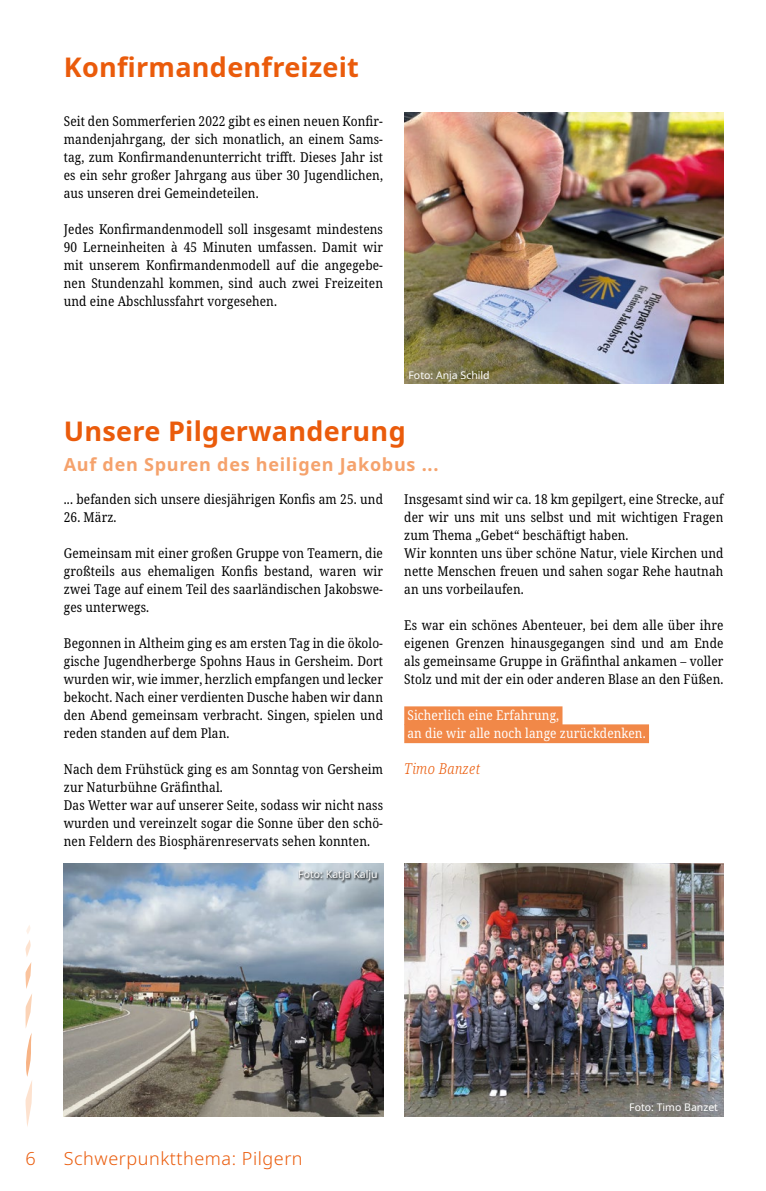
<style>
.page{position:relative;width:766px;height:1191px;background:#fff}
.page>*{position:absolute;margin:0;border:0;box-sizing:border-box;transform-origin:0 0}
.t1{font:700 27px "Noto Sans";letter-spacing:.01em;color:#ea5b0b}
.t2{font:700 18px "Noto Sans";letter-spacing:.04em;color:#f5a26c}
.t3{font:300 18px "Noto Sans";letter-spacing:.03em;color:#ea5b0b}
.t4{font:italic 300 15px "Noto Serif";letter-spacing:.02em;color:#ea5b0b;scale:.88 1}
.t5{font:13.5px/18px "Noto Serif";letter-spacing:.01em;color:#000;text-align:justify;scale:.88 1}
.t6{font:13.5px/18px "Noto Serif";letter-spacing:.01em;color:#fff;scale:.88 1}
.t7{font:10.5px "Noto Sans";color:#fff}
</style>
<div class="page">
<div style="left:404px;top:706px;width:158px;height:19px;background:#f18848"></div>
<div style="left:404px;top:724px;width:244px;height:19px;background:#f18848"></div>
<img style="left:404px;top:863px;width:319px;height:253px">
<img style="left:64px;top:863px;width:319px;height:253px">
<svg style="left:298px;top:869px;width:81px;height:14px"></svg>
<img style="left:404px;top:113px;width:319px;height:270px">
<svg style="left:25px;top:925px;width:7px;height:202px"></svg>
<h1 class="t1" style="left:64px;top:48px;width:296px">Konfirmandenfreizeit</h1>
<p class="t5" style="left:64px;top:113px;width:364px">Seit den Sommerferien 2022 gibt es einen neuen Konfir&shy;mandenjahrgang, der sich monatlich, an einem Sams&shy;tag, zum Konfirmandenunterricht trifft. Dieses Jahr ist es ein sehr großer Jahrgang aus über 30 Jugendlichen, aus unseren drei Gemeindeteilen.</p>
<p class="t5" style="left:64px;top:221px;width:364px">Jedes Konfirmandenmodell soll insgesamt mindestens 90 Lerneinheiten à 45 Minuten umfassen. Damit wir mit unserem Konfirmandenmodell auf die angegebe&shy;nen Stundenzahl kommen, sind auch zwei Freizeiten und eine Abschlussfahrt vorgesehen.</p>
<p class="t7" style="left:408px;top:368px;width:83px">Foto: Anja Schild</p>
<h1 class="t1" style="left:64px;top:412px;width:343px">Unsere Pilgerwanderung</h1>
<h2 class="t2" style="left:64px;top:452px;width:376px">Auf den Spuren des heiligen Jakobus ...</h2>
<p class="t5" style="left:64px;top:491px;width:364px">... befanden sich unsere diesjährigen Konfis am 25. und</p>
<p class="t5" style="left:64px;top:509px;width:61px">26. März.</p>
<p class="t5" style="left:64px;top:545px;width:364px">Gemeinsam mit einer großen Gruppe von Teamern, die großteils aus ehemaligen Konfis bestand, waren wir zwei Tage auf einem Teil des saarländischen Jakobswe&shy;ges unterwegs.</p>
<p class="t5" style="left:64px;top:635px;width:364px">Begonnen in Altheim ging es am ersten Tag in die ökolo&shy;gische Jugendherberge Spohns Haus in Gersheim. Dort wurden wir, wie immer, herzlich empfangen und lecker bekocht. Nach einer verdienten Dusche haben wir dann den Abend gemeinsam verbracht. Singen, spielen und reden standen auf dem Plan.</p>
<p class="t5" style="left:64px;top:761px;width:364px;text-align:left">Nach dem Frühstück ging es am Sonntag von Gersheim zur Naturbühne Gräfinthal.<br>Das Wetter war auf unserer Seite, sodass wir nicht nass wurden und vereinzelt sogar die Sonne über den schö&shy;nen Feldern des Biosphärenreservats sehen konnten.</p>
<p class="t7" style="left:298px;top:867px;width:81px">Foto: Katja Kalju</p>
<p class="t5" style="left:404px;top:491px;width:364px;text-align:left">Insgesamt sind wir ca. 18 km gepilgert, eine Strecke, auf der wir uns mit uns selbst und mit wichtigen Fragen zum Thema „Gebet“ beschäftigt haben.<br>Wir konnten uns über schöne Natur, viele Kirchen und nette Menschen freuen und sahen sogar Rehe hautnah an uns vorbeilaufen.</p>
<p class="t5" style="left:404px;top:617px;width:364px">Es war ein schönes Abenteuer, bei dem alle über ihre eigenen Grenzen hinausgegangen sind und am Ende als gemeinsame Gruppe in Gräfinthal ankamen – voller Stolz und mit der ein oder anderen Blase an den Füßen.</p>
<p class="t6" style="left:407px;top:707px;width:272px">Sicherlich eine Erfahrung,<br>an die wir alle noch lange zurückdenken.</p>
<p class="t4" style="left:404px;top:758px;width:88px">Timo Banzet</p>
<h2 class="t3" style="left:26px;top:1146px;width:12px">6</h2>
<h2 class="t3" style="left:64px;top:1146px;width:240px">Schwerpunktthema: Pilgern</h2>
<p class="t7" style="left:629px;top:1100px;width:90px">Foto: Timo Banzet</p>
</div>
